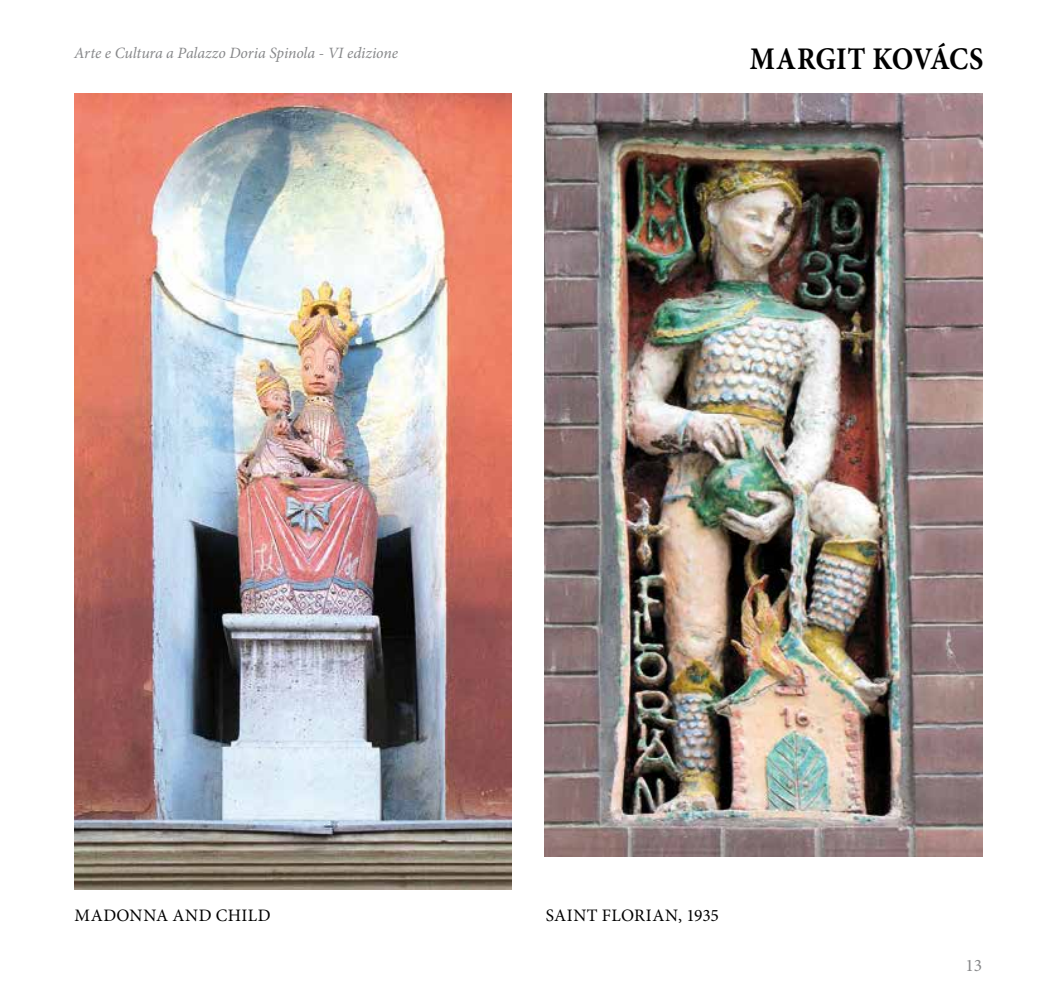
<style>
.page{position:relative;width:1042px;height:993px;background:#fff}
.page>*{position:absolute;margin:0;border:0;box-sizing:border-box;transform-origin:0 0}
.t1{font:700 31.5px "Minion Pro";color:#000;scale:.9 1}
.t2{font:17.5px "Minion Pro";letter-spacing:.025em;color:#000}
.t3{font:17.5px "Minion Pro";color:#87888a}
.t4{font:italic 15.75px "Minion Pro";letter-spacing:-.005em;color:#87888a}
</style>
<div class="page">
<img style="left:544px;top:93px;width:438px;height:763px">
<img style="left:74px;top:93px;width:437px;height:795px">
<p class="t4" style="left:74px;top:42px;width:325px">Arte e Cultura a Palazzo Doria Spinola - VI edizione</p>
<h1 class="t1" style="left:750px;top:37px;width:261px">MARGIT KOVÁCS</h1>
<p class="t2" style="left:74px;top:903px;width:198px">MADONNA AND CHILD</p>
<p class="t2" style="left:546px;top:903px;width:175px">SAINT FLORIAN, 1935</p>
<p class="t3" style="left:965px;top:953px;width:18px">13</p>
</div>
